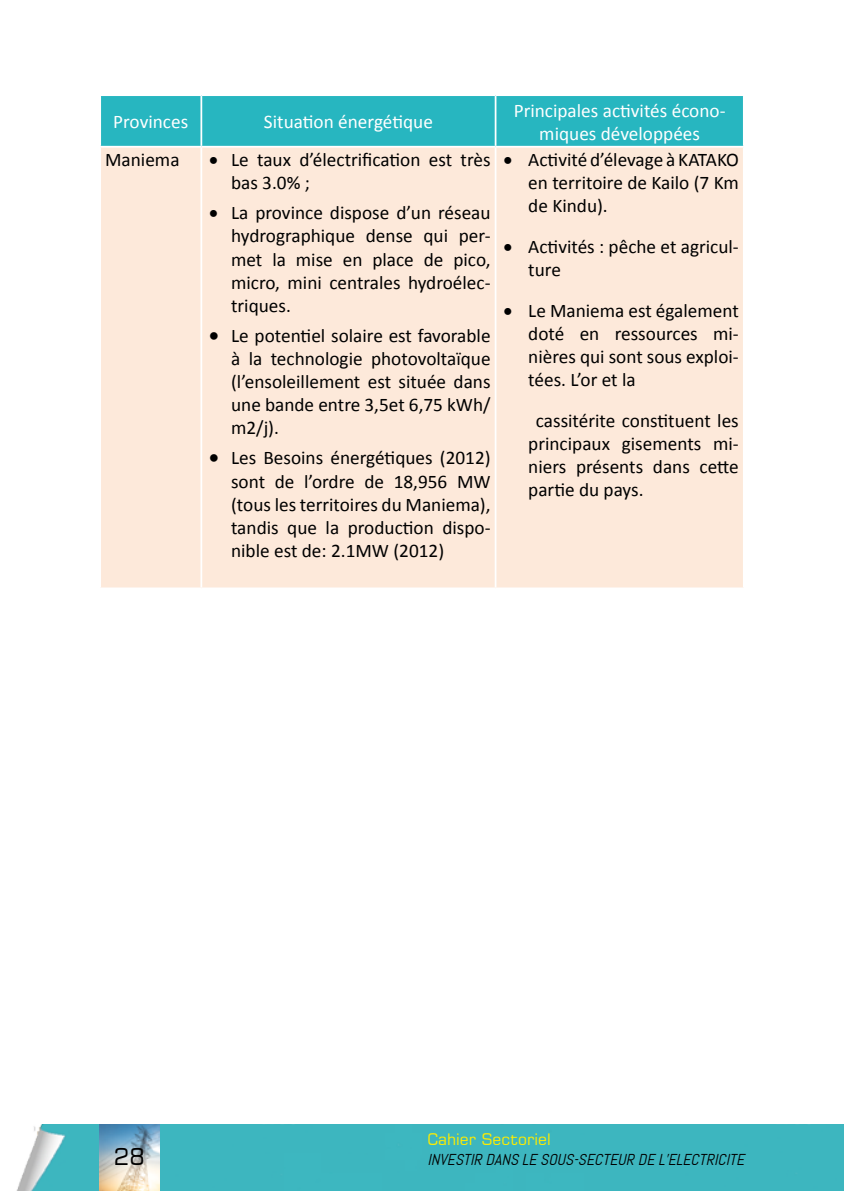
<style>
.page{position:relative;width:844px;height:1191px;background:#fff}
.page>*{position:absolute;margin:0;border:0;box-sizing:border-box;transform-origin:0 0}
.t1{font:22.75px "Square 721 BT";color:#000}
.t2{font:19.25px/23.1px "Calibri";color:#000;text-align:justify}
.t3{font:19.25px/23.1px "Calibri";color:#fff;text-align:center}
.t4{font:italic 15.75px "Abel";color:#000}
.t5{font:15.75px "Square 721 BT";color:#ffed00}
</style>
<div class="page">
<div style="left:16px;top:1125px;width:569px;height:66px;background:#3db6bf"></div>
<img style="left:99px;top:1125px;width:60px;height:66px">
<div style="left:585px;top:1125px;width:258px;height:66px;background:#3db6bf"></div>
<div style="left:101px;top:96px;width:641px;height:50px;background:#27b6c0"></div>
<div style="left:101px;top:148px;width:641px;height:439px;background:#fde9da"></div>
<hr style="left:200px;top:148px;width:2px;height:439px;background:#fff">
<hr style="left:494px;top:148px;width:2px;height:439px;background:#fff">
<hr style="left:200px;top:96px;width:2px;height:50px;background:#fff">
<hr style="left:494px;top:96px;width:2px;height:50px;background:#fff">
<p class="t3" style="left:113px;top:110px;width:76px">Provinces</p>
<p class="t3" style="left:264px;top:110px;width:170px">Situation énergétique</p>
<p class="t3" style="left:513px;top:99px;width:213px">Principales activités écono&shy;miques développées</p>
<p class="t2" style="left:105px;top:148px;width:76px">Maniema</p>
<p class="t2" style="left:231px;top:148px;width:261px;text-indent:-22px">• Le taux d’électrification est très bas 3.0% ;</p>
<p class="t2" style="left:231px;top:201px;width:261px;text-indent:-22px">• La province dispose d’un réseau hydrographique dense qui per&shy;met la mise en place de pico, micro, mini centrales hydroélec&shy;triques.</p>
<p class="t2" style="left:231px;top:324px;width:261px;text-indent:-22px">• Le potentiel solaire est favorable à la technologie photovoltaïque (l’ensoleillement est située dans une bande entre 3,5et 6,75 kWh/ m2/j).</p>
<p class="t2" style="left:231px;top:446px;width:261px;text-indent:-22px">• Les Besoins énergétiques (2012) sont de l’ordre de 18,956 MW (tous les territoires du Maniema), tandis que la production dispo&shy;nible est de: 2.1MW (2012)</p>
<p class="t2" style="left:528px;top:148px;width:212px;text-indent:-25px">• Activité d’élevage à KATAKO en territoire de Kailo (7 Km de Kindu).</p>
<p class="t2" style="left:528px;top:235px;width:212px;text-indent:-25px">• Activités : pêche et agricul&shy;ture</p>
<p class="t2" style="left:528px;top:299px;width:212px;text-indent:-25px">• Le Maniema est également doté en ressources mi&shy;nières qui sont sous exploi&shy;tées. L’or et la</p>
<p class="t2" style="left:528px;top:409px;width:212px;text-indent:8px">cassitérite constituent les principaux gisements mi&shy;niers présents dans cette partie du pays.</p>
<p class="t1" style="left:114px;top:1142px;width:32px">28</p>
<p class="t5" style="left:427px;top:1129px;width:125px">Cahier Sectoriel</p>
<p class="t4" style="left:427px;top:1150px;width:322px">INVESTIR DANS LE SOUS-SECTEUR DE L’ELECTRICITE</p>
</div>
